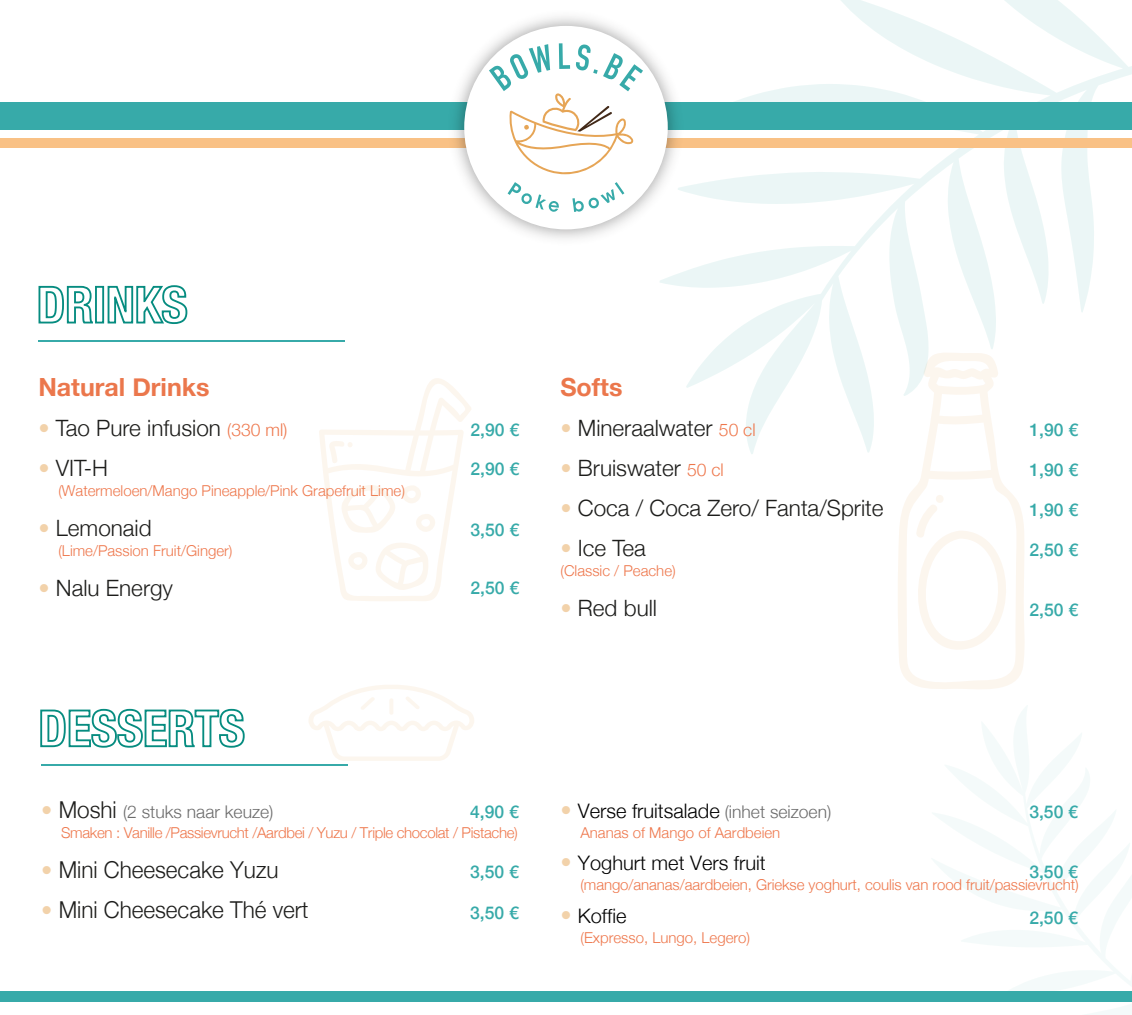
<style>
.page{position:relative;width:1132px;height:1015px;background:#fff}
.page>*{position:absolute;margin:0;border:0;box-sizing:border-box;transform-origin:0 0}
.t1{font:700 25px "Helvetica Neue";color:#eb774c}
.t2{font:300 23.25px "Helvetica Neue";color:#1d1d1b}
.t3{font:300 22.5px "Helvetica Neue";color:#1d1d1b}
.t4{font:300 20px "Helvetica Neue";color:#010000}
.t5{font:500 17.5px/38.5px "Helvetica Neue";color:#37aaa9}
.t6{font:300 17.5px "Helvetica Neue";color:#6c6c6c}
.t7{font:300 15px "Helvetica Neue";letter-spacing:-.005em;color:#ee774c}
.t8{font:300 15px "Helvetica Neue";letter-spacing:-.025em;color:#ee774c}
.s1{color:rgb(230 165 86/.5)}
.s2{font-size:17.5px;color:#ee774c}
.s3{font-size:22.5px;color:rgb(230 165 86/.5)}
.s4{font-size:23.25px;color:#1d1d1b}
.s5{font-size:17.5px;color:#6c6c6c}
</style>
<div class="page">
<svg style="left:898px;top:454px;width:126px;height:235px"></svg>
<svg style="left:660px;top:0;width:472px;height:454px"></svg>
<svg style="left:931px;top:706px;width:200px;height:309px"></svg>
<hr style="left:38px;top:341px;width:307px;height:1px;background:#37aaa9">
<svg style="left:38px;top:285px;width:56px;height:56px"></svg>
<div style="left:95px;top:286px;width:9px;height:37px;border:2px solid #068c80"></div>
<svg style="left:107px;top:285px;width:81px;height:39px"></svg>
<div style="left:0;top:103px;width:1132px;height:26px;background:#37aaa9"></div>
<div style="left:0;top:138px;width:1132px;height:9px;background:#f9c185"></div>
<img style="left:443px;top:5px;width:246px;height:246px">
<div style="left:464px;top:26px;width:204px;height:203px;background:#fff;border-radius:50%"></div>
<svg style="left:489px;top:43px;width:154px;height:169px"></svg>
<div style="left:0;top:992px;width:1132px;height:10px;background:#37aaa9"></div>
<hr style="left:41px;top:764px;width:306px;height:1px;background:#37aaa9">
<svg style="left:40px;top:708px;width:206px;height:58px"></svg>
<svg style="left:309px;top:685px;width:165px;height:76px"></svg>
<svg style="left:319px;top:378px;width:152px;height:223px"></svg>
<h1 class="t1" style="left:38px;top:367px;width:173px">Natural Drinks</h1>
<h3 class="t3" style="left:38px;top:410px;width:251px"><span class="s1">•</span> Tao Pure infusion <span class="s2">(330 ml)</span></h3>
<h3 class="t3" style="left:38px;top:450px;width:71px"><span class="s1">•</span> VIT-H</h3>
<p class="t7" style="left:58px;top:479px;width:348px">(Watermeloen/Mango Pineapple/Pink Grapefruit Lime)</p>
<h3 class="t3" style="left:38px;top:510px;width:115px"><span class="s1">•</span> Lemonaid</h3>
<p class="t7" style="left:58px;top:539px;width:176px">(Lime/Passion Fruit/Ginger)</p>
<h3 class="t3" style="left:38px;top:570px;width:136px"><span class="s1">•</span> Nalu Energy</h3>
<p class="t5" style="left:470px;top:409px;width:50px">2,90 €<br>2,90 €</p>
<p class="t5" style="left:470px;top:509px;width:50px">3,50 €</p>
<p class="t5" style="left:470px;top:567px;width:50px">2,50 €</p>
<h1 class="t1" style="left:560px;top:367px;width:64px">Softs</h1>
<h3 class="t3" style="left:560px;top:410px;width:197px"><span class="s1">•</span> Mineraalwater <span class="s2">50 cl</span></h3>
<h3 class="t3" style="left:560px;top:450px;width:165px"><span class="s1">•</span> Bruiswater <span class="s2">50 cl</span></h3>
<h3 class="t3" style="left:560px;top:490px;width:325px"><span class="s1">•</span> Coca / Coca Zero/ Fanta/Sprite</h3>
<h3 class="t3" style="left:560px;top:530px;width:87px"><span class="s1">•</span> Ice Tea</h3>
<p class="t7" style="left:560px;top:559px;width:117px">(Classic / Peache)</p>
<h3 class="t3" style="left:560px;top:590px;width:98px"><span class="s1">•</span> Red bull</h3>
<p class="t5" style="left:1029px;top:409px;width:50px">1,90 €</p>
<p class="t5" style="left:1029px;top:449px;width:50px">1,90 €</p>
<p class="t5" style="left:1029px;top:489px;width:50px">1,90 €</p>
<p class="t5" style="left:1029px;top:529px;width:50px">2,50 €</p>
<p class="t5" style="left:1029px;top:589px;width:50px">2,50 €</p>
<p class="t6" style="left:41px;top:797px;width:234px"><span class="s3">•</span> <span class="s4">Moshi</span> (2 stuks naar keuze)</p>
<p class="t8" style="left:61px;top:820px;width:458px">Smaken : Vanille /Passievrucht /Aardbei / Yuzu / Triple chocolat / Pistache)</p>
<h2 class="t2" style="left:41px;top:851px;width:239px"><span class="s3">•</span> Mini Cheesecake Yuzu</h2>
<h2 class="t2" style="left:41px;top:891px;width:269px"><span class="s3">•</span> Mini Cheesecake Thé vert</h2>
<p class="t5" style="left:470px;top:791px;width:50px">4,90 €</p>
<p class="t5" style="left:470px;top:851px;width:50px">3,50 €</p>
<p class="t5" style="left:470px;top:892px;width:50px">3,50 €</p>
<h3 class="t4" style="left:560px;top:795px;width:272px"><span class="s3">•</span> Verse fruitsalade <span class="s5">(inhet seizoen)</span></h3>
<p class="t7" style="left:580px;top:820px;width:201px">Ananas of Mango of Aardbeien</p>
<h3 class="t4" style="left:560px;top:847px;width:207px"><span class="s3">•</span> Yoghurt met Vers fruit</h3>
<p class="t7" style="left:580px;top:873px;width:500px">(mango/ananas/aardbeien, Griekse yoghurt, coulis van rood fruit/passievrucht)</p>
<h3 class="t4" style="left:560px;top:900px;width:68px"><span class="s3">•</span> Koffie</h3>
<p class="t7" style="left:580px;top:925px;width:171px">(Expresso, Lungo, Legero)</p>
<p class="t5" style="left:1029px;top:791px;width:50px">3,50 €</p>
<p class="t5" style="left:1029px;top:851px;width:50px">3,50 €</p>
<p class="t5" style="left:1029px;top:897px;width:50px">2,50 €</p>
</div>
